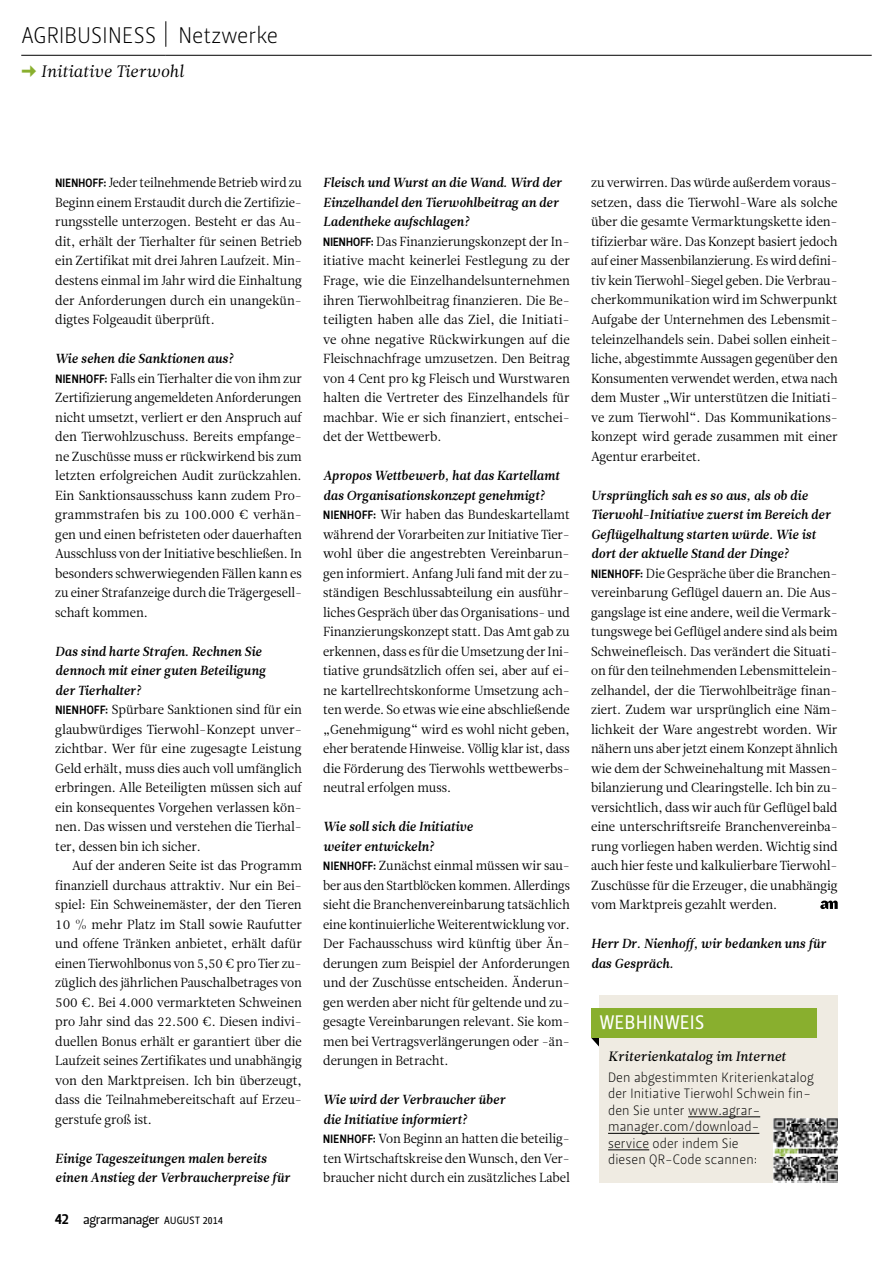
<style>
.page{position:relative;width:893px;height:1263px;background:#fff}
.page>*{position:absolute;margin:0;border:0;box-sizing:border-box;transform-origin:0 0}
.t1{font:22.5px "Leitura Sans Grot 1";letter-spacing:.015em;color:#000}
.t2{font:19.5px "Leitura Sans Grot 2";letter-spacing:.035em;color:#fff;scale:.96 1}
.t3{font:16.5px "Leitura News Italic 1";letter-spacing:-.005em;color:#000}
.t4{font:13.5px/16.5px "Leitura Sans Grot 1";letter-spacing:.01em;color:#000}
.t5{font:13.5px "Leitura News Italic 2";letter-spacing:-.005em;color:#000}
.t6{font:13.5px "Leitura Sans Grot 2";letter-spacing:-.025em;color:#000}
.t7{font:13.2px/19.5px "Leitura News Roman 1";letter-spacing:-.005em;color:#000;text-align:justify;scale:.95 1}
.t8{font:13.2px/19.5px "Leitura News Roman 1";letter-spacing:-.005em;color:#000;text-align:justify;scale:.96 1}
.t9{font:13.2px/19.5px "Leitura News Italic 3";letter-spacing:-.005em;color:#000;scale:.96 1}
.t10{font:13.2px/19.5px "Leitura News Roman 1";letter-spacing:-.005em;color:#000;text-align:justify;scale:.94 1}
.s1{font-family:"Leitura Sans Grot 3";font-size:12px}
.s2{font-family:"Leitura Sans Grot 3";font-size:15px}
.s3{font-size:10.5px}
</style>
<div class="page">
<svg style="left:820px;top:900px;width:18px;height:9px"></svg>
<svg style="left:591px;top:1038px;width:9px;height:9px"></svg>
<div style="left:600px;top:995px;width:238px;height:187px;background:#efebe2"></div>
<div style="left:591px;top:1008px;width:225px;height:30px;background:#89af2e"></div>
<hr style="left:688px;top:1116px;width:72px;height:1px;background:#000">
<hr style="left:608px;top:1133px;width:151px;height:1px;background:#000">
<hr style="left:608px;top:1149px;width:41px;height:1px;background:#000">
<img style="left:774px;top:1118px;width:64px;height:65px">
<hr style="left:21px;top:55px;width:145px;height:1px;background:#000">
<hr style="left:166px;top:55px;width:706px;height:1px;background:#000">
<svg style="left:165px;top:21px;width:1px;height:26px"></svg>
<h1 class="t1" style="left:21px;top:22px;width:258px">Agribusin ess Netzwerke</h1>
<p class="t3" style="left:41px;top:61px;width:144px">Initiative Tierwohl</p>
<p class="t10" style="left:55px;top:173px;width:264px"><span class="s1">NIENHOFF:</span> Jeder teilnehmende Betrieb wird zu Beginn einem Erstaudit durch die Zertifizie&shy;rungsstelle unterzogen. Besteht er das Au&shy;dit, erhält der Tierhalter für seinen Betrieb ein Zertifikat mit drei Jahren Laufzeit. Min&shy;destens einmal im Jahr wird die Einhaltung der Anforderungen durch ein unangekün&shy;digtes Folgeaudit überprüft.</p>
<p class="t9" style="left:55px;top:349px;width:187px">Wie sehen die Sanktionen aus?</p>
<p class="t7" style="left:55px;top:368px;width:261px"><span class="s1">NIENHOFF:</span> Falls ein Tierhalter die von ihm zur Zertifizierung angemeldeten Anforderungen nicht umsetzt, verliert er den Anspruch auf den Tierwohlzuschuss. Bereits empfange&shy;ne Zuschüsse muss er rückwirkend bis zum letzten erfolgreichen Audit zurückzahlen.<br>Ein Sanktionsausschuss kann zudem Pro&shy;grammstrafen bis zu 100.000 € verhän&shy;gen und einen befristeten oder dauerhaften Ausschluss von der Initiative beschließen. In besonders schwerwiegenden Fällen kann es zu einer Strafanzeige durch die Trägergesell&shy;schaft kommen.</p>
<p class="t9" style="left:55px;top:641px;width:220px">Das sind harte Strafen. Rechnen Sie dennoch mit einer guten Beteiligung der Tierhalter?</p>
<p class="t8" style="left:55px;top:700px;width:258px"><span class="s1">NIENHOFF:</span> Spürbare Sanktionen sind für ein glaubwürdiges Tierwohl-Konzept unver&shy;zichtbar. Wer für eine zugesagte Leistung Geld erhält, muss dies auch voll umfänglich erbringen. Alle Beteiligten müssen sich auf ein konsequentes Vorgehen verlassen kön&shy;nen. Das wissen und verstehen die Tierhal&shy;ter, dessen bin ich sicher.</p>
<p class="t8" style="left:55px;top:856px;width:259px;text-indent:17px">Auf der anderen Seite ist das Programm finanziell durchaus attraktiv. Nur ein Bei&shy;spiel: Ein Schweinemäster, der den Tieren 10 % mehr Platz im Stall sowie Raufutter und offene Tränken anbietet, erhält dafür einen Tierwohlbonus von 5,50 € pro Tier zu&shy;züglich des jährlichen Pauschalbetrages von 500 €. Bei 4.000 vermarkteten Schweinen pro Jahr sind das 22.500 €. Diesen indivi&shy;duellen Bonus erhält er garantiert über die Laufzeit seines Zertifikates und unabhängig von den Marktpreisen. Ich bin überzeugt, dass die Teilnahmebereitschaft auf Erzeu&shy;gerstufe groß ist.</p>
<p class="t9" style="left:55px;top:1148px;width:246px">Einige Tageszeitungen malen bereits einen Anstieg der Verbraucherpreise für</p>
<p class="t6" style="left:55px;top:1211px;width:169px"><span class="s2">42</span> agrarmanager <span class="s3">August 2014</span></p>
<p class="t9" style="left:323px;top:173px;width:250px">Fleisch und Wurst an die Wand. Wird der<br>Einzelhandel den Tierwohlbeitrag an der<br>Ladentheke aufschlagen?</p>
<p class="t7" style="left:323px;top:232px;width:261px"><span class="s1">NIENHOFF:</span> Das Finanzierungskonzept der In&shy;itiative macht keinerlei Festlegung zu der Frage, wie die Einzelhandelsunternehmen ihren Tierwohlbeitrag finanzieren. Die Be&shy;teiligten haben alle das Ziel, die Initiati&shy;ve ohne negative Rückwirkungen auf die Fleischnachfrage umzusetzen. Den Beitrag von 4 Cent pro kg Fleisch und Wurstwaren halten die Vertreter des Einzelhandels für machbar. Wie er sich finanziert, entschei&shy;det der Wettbewerb.</p>
<p class="t9" style="left:323px;top:466px;width:248px">Apropos Wettbewerb, hat das Kartellamt das Organisationskonzept genehmigt?</p>
<p class="t8" style="left:323px;top:505px;width:258px;text-align:left"><span class="s1">NIENHOFF:</span> Wir haben das Bundeskartellamt während der Vorarbeiten zur Initiative Tier&shy;wohl über die angestrebten Vereinbarun&shy;gen informiert. Anfang Juli fand mit der zu&shy;ständigen Beschlussabteilung ein ausführ&shy;liches Gespräch über das Organisations- und Finanzierungskonzept statt. Das Amt gab zu erkennen, dass es für die Umsetzung der Ini&shy;tiative grundsätzlich offen sei, aber auf ei&shy;ne kartellrechtskonforme Umsetzung ach&shy;ten werde. So etwas wie eine abschließende „Genehmigung“ wird es wohl nicht geben, eher beratende Hinweise. Völlig klar ist, dass die Förderung des Tierwohls wettbewerbs&shy;neutral erfolgen muss.</p>
<p class="t9" style="left:323px;top:817px;width:158px">Wie soll sich die Initiative weiter entwickeln?</p>
<p class="t8" style="left:323px;top:856px;width:259px"><span class="s1">NIENHOFF:</span> Zunächst einmal müssen wir sau&shy;ber aus den Startblöcken kommen. Allerdings sieht die Branchenvereinbarung tatsächlich eine kontinuierliche Weiterentwicklung vor.<br>Der Fachausschuss wird künftig über Än&shy;derungen zum Beispiel der Anforderungen und der Zuschüsse entscheiden. Änderun&shy;gen werden aber nicht für geltende und zu&shy;gesagte Vereinbarungen relevant. Sie kom&shy;men bei Vertragsverlängerungen oder -än&shy;derungen in Betracht.</p>
<p class="t9" style="left:323px;top:1090px;width:191px">Wie wird der Verbraucher über die Initiative informiert?</p>
<p class="t8" style="left:323px;top:1129px;width:258px"><span class="s1">NIENHOFF:</span> Von Beginn an hatten die beteilig&shy;ten Wirtschaftskreise den Wunsch, den Ver&shy;braucher nicht durch ein zusätzliches Label</p>
<p class="t7" style="left:591px;top:173px;width:261px">zu verwirren. Das würde außerdem voraus&shy;setzen, dass die Tierwohl-Ware als solche über die gesamte Vermarktungskette iden&shy;tifizierbar wäre. Das Konzept basiert jedoch auf einer Massenbilanzierung. Es wird defini&shy;tiv kein Tierwohl-Siegel geben. Die Verbrau&shy;cherkommunikation wird im Schwerpunkt Aufgabe der Unternehmen des Lebensmit&shy;teleinzelhandels sein. Dabei sollen einheit&shy;liche, abgestimmte Aussagen gegenüber den Konsumenten verwendet werden, etwa nach dem Muster „Wir unterstützen die Initiati&shy;ve zum Tierwohl“. Das Kommunikations&shy;konzept wird gerade zusammen mit einer Agentur erarbeitet.</p>
<p class="t9" style="left:591px;top:485px;width:251px">Ursprünglich sah es so aus, als ob die Tierwohl- Initiative zuerst im Bereich der Geflügelhaltung starten würde. Wie ist dort der aktuelle Stand der Dinge?</p>
<p class="t7" style="left:591px;top:563px;width:261px;text-align:left"><span class="s1">NIENHOFF:</span> Die Gespräche über die Branchen&shy;vereinbarung Geflügel dauern an. Die Aus&shy;gangslage ist eine andere, weil die Vermark&shy;tungswege bei Geflügel andere sind als beim Schweinefleisch. Das verändert die Situati&shy;on für den teilnehmenden Lebensmittelein&shy;zelhandel, der die Tierwohlbeiträge finan&shy;ziert. Zudem war ursprünglich eine Näm&shy;lichkeit der Ware angestrebt worden. Wir nähern uns aber jetzt einem Konzept ähnlich wie dem der Schweinehaltung mit Massen&shy;bilanzierung und Clearingstelle. Ich bin zu&shy;versichtlich, dass wir auch für Geflügel bald eine unterschriftsreife Branchenvereinba&shy;rung vorliegen haben werden. Wichtig sind auch hier feste und kalkulierbare Tierwohl-Zuschüsse für die Erzeuger, die unabhängig vom Marktpreis gezahlt werden.</p>
<p class="t9" style="left:591px;top:934px;width:246px">Herr Dr. Nienhoff, wir bedanken uns für das Gespräch.</p>
<h2 class="t2" style="left:600px;top:1011px;width:102px">Webhinweis</h2>
<p class="t5" style="left:608px;top:1048px;width:179px">Kriterienkatalog im Internet</p>
<p class="t4" style="left:608px;top:1069px;width:207px">Den abgestimmten Kriterienkatalog der I nitiative Tierwohl Schwein fin&shy;den Sie unter www.agrar&shy;manager.com/download-<br>service oder indem Sie<br>diesen QR-Code scannen:</p>
</div>
